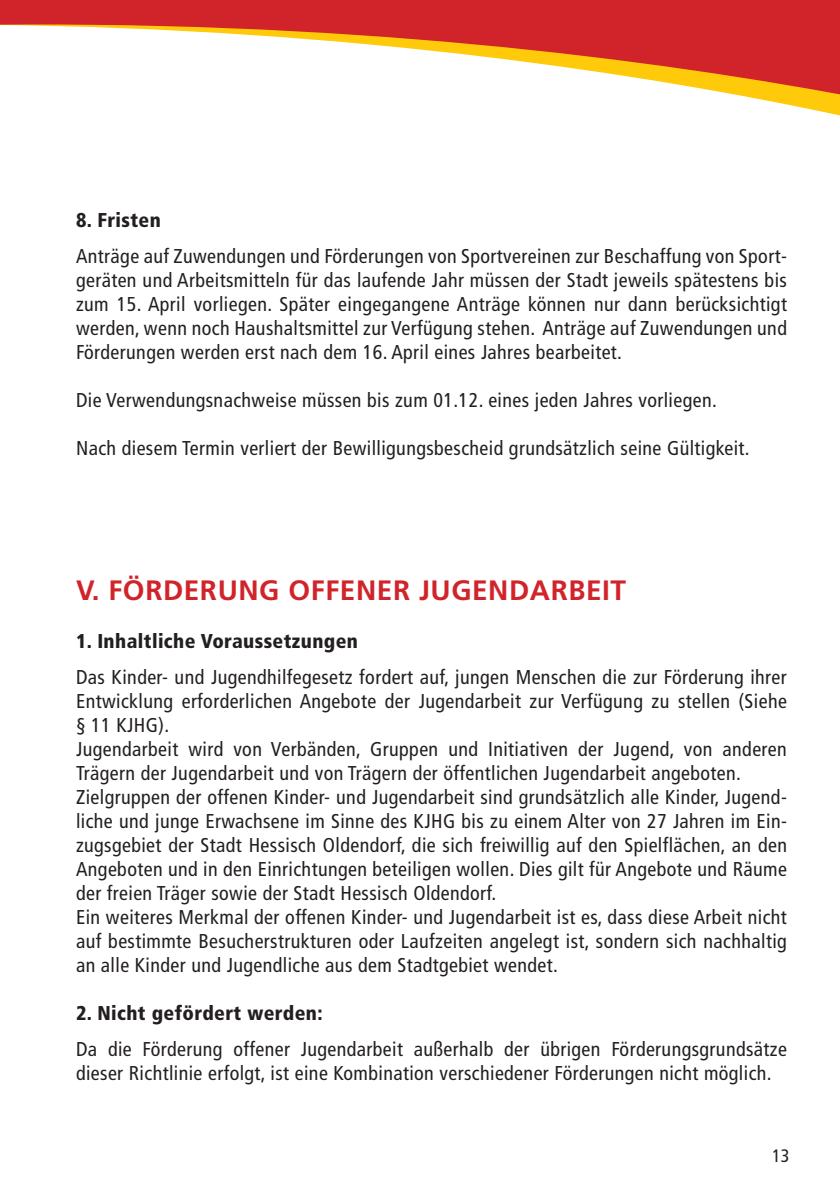
<style>
.page{position:relative;width:840px;height:1191px;background:#fff}
.page>*{position:absolute;margin:0;border:0;box-sizing:border-box;transform-origin:0 0}
.t1{font:700 28px "Frutiger LT Pro";letter-spacing:.02em;color:#d1232a}
.t2{font:condensed 20px/24px "Frutiger LT Pro";letter-spacing:.02em;color:#231f20}
.t3{font:900 condensed 20px "Frutiger LT Pro";letter-spacing:.02em;color:#231f20}
.t4{font:condensed 18px "Frutiger LT Pro";color:#231f20}
</style>
<div class="page">
<svg style="left:0;top:0;width:839px;height:116px"></svg>
<p class="t3" style="left:76px;top:208px;width:86px">8. Fristen</p>
<p class="t2" style="left:76px;top:245px;width:712px;text-align:justify">Anträge auf Zuwendungen und Förderungen von Sportvereinen zur Beschaffung von Sport&shy;geräten und Arbeitsmitteln für das laufende Jahr müssen der Stadt jeweils spätestens bis zum 15. April vorliegen. Später eingegangene Anträge können nur dann berücksichtigt werden, wenn noch Haushaltsmittel zur Verfügung stehen. Anträge auf Zuwendungen und Förderungen werden erst nach dem 16. April eines Jahres bearbeitet.</p>
<p class="t2" style="left:76px;top:389px;width:642px">Die Verwendungsnachweise müssen bis zum 01.12. eines jeden Jahres vorliegen.</p>
<p class="t2" style="left:76px;top:437px;width:674px">Nach diesem Termin verliert der Bewilligungsbescheid grundsätzlich seine Gültigkeit.</p>
<h1 class="t1" style="left:76px;top:573px;width:551px">V. FÖRDERUNG OFFENER JUGENDARBEIT</h1>
<p class="t3" style="left:76px;top:628px;width:283px">1. Inhaltliche Voraussetzungen</p>
<p class="t2" style="left:76px;top:665px;width:712px">Das Kinder- und Jugendhilfegesetz fordert auf, jungen Menschen die zur Förderung ihrer Entwicklung erforderlichen Angebote der Jugendarbeit zur Verfügung zu stellen (Siehe § 11 KJHG).<br>Jugendarbeit wird von Verbänden, Gruppen und Initiativen der Jugend, von anderen Trägern der Jugendarbeit und von Trägern der öffentlichen Jugendarbeit angeboten.<br>Zielgruppen der offenen Kinder- und Jugendarbeit sind grundsätzlich alle Kinder, Jugend&shy;liche und junge Erwachsene im Sinne des KJHG bis zu einem Alter von 27 Jahren im Ein&shy;zugsgebiet der Stadt Hessisch Oldendorf, die sich freiwillig auf den Spielflächen, an den Angeboten und in den Einrichtungen beteiligen wollen. Dies gilt für Angebote und Räume der freien Träger sowie der Stadt Hessisch Oldendorf.<br>Ein weiteres Merkmal der offenen Kinder- und Jugendarbeit ist es, dass diese Arbeit nicht auf bestimmte Besucherstrukturen oder Laufzeiten angelegt ist, sondern sich nachhaltig an alle Kinder und Jugendliche aus dem Stadtgebiet wendet.</p>
<p class="t3" style="left:76px;top:1000px;width:248px">2. Nicht gefördert werden:</p>
<p class="t2" style="left:76px;top:1037px;width:712px">Da die Förderung offener Jugendarbeit außerhalb der übrigen Förderungsgrundsätze dieser Richtlinie erfolgt, ist eine Kombination verschiedener Förderungen nicht möglich.</p>
<p class="t4" style="left:771px;top:1145px;width:19px">13</p>
</div>
